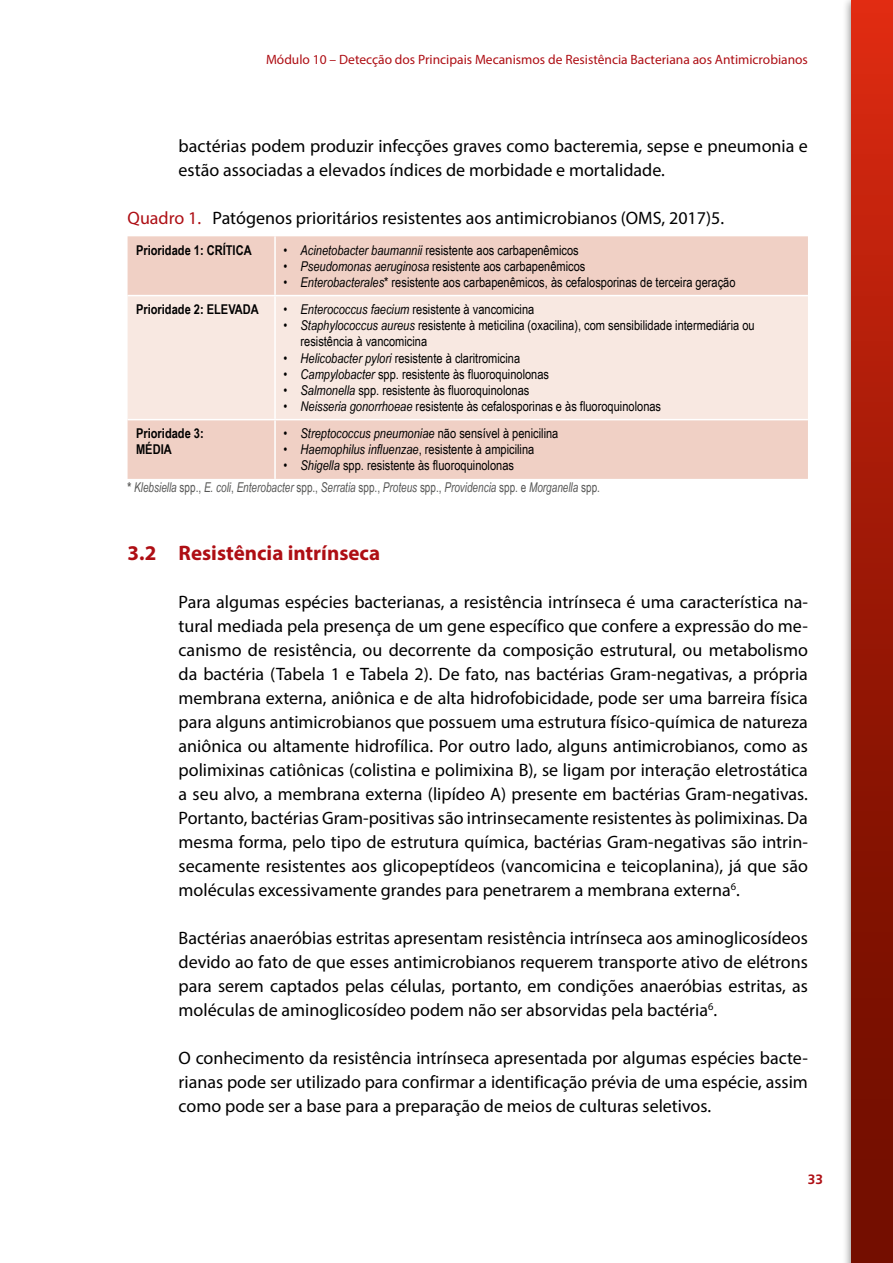
<style>
.page{position:relative;width:893px;height:1263px;background:#fff}
.page>*{position:absolute;margin:0;border:0;box-sizing:border-box;transform-origin:0 0}
.t1{font:700 21px "Myriad Pro";color:#ae0e14}
.t2{font:18px/24px "Myriad Pro";color:#000;text-align:justify}
.t3{font:13.5px/16.2px "Arial Narrow";color:#000}
.t4{font:italic 13.5px/22px "Arial Narrow";color:#575756;scale:.9 1}
.t5{font:13.5px "Myriad Pro";color:#ae0e14}
.t6{font:700 13.5px/16.2px "Arial Narrow";color:#000}
.t7{font:700 13.5px "Frutiger LT Std";color:#ae0e14}
.s1{color:#ae0e14}
.s2{font-style:italic}
.s3{font-style:normal;color:#000}
.s4{color:#000}
.s5{font-weight:700;font-style:normal}
.s6{font-style:normal}
</style>
<div class="page">
<div style="left:842px;top:0;width:51px;height:1263px;background:#000;opacity:.47"></div>
<div style="left:851px;top:0;width:42px;height:1263px;background:linear-gradient(to bottom,#d72810,#650a00)"></div>
<div style="left:128px;top:236px;width:680px;height:243px;background:#f0d0c5"></div>
<div style="left:128px;top:296px;width:680px;height:123px;background:#f8e8e1"></div>
<hr style="left:274px;top:236px;width:2px;height:59px;background:#fff">
<hr style="left:128px;top:295px;width:147px;height:1px;background:#fff">
<hr style="left:275px;top:295px;width:533px;height:1px;background:#fff">
<hr style="left:274px;top:296px;width:2px;height:123px;background:#fff">
<hr style="left:128px;top:419px;width:147px;height:1px;background:#fff">
<hr style="left:275px;top:419px;width:533px;height:1px;background:#fff">
<hr style="left:274px;top:420px;width:2px;height:59px;background:#fff">
<p class="t5" style="left:266px;top:51px;width:543px">Módulo 10 – Detecção dos Principais Mecanismos de Resistência Bacteriana aos Antimicrobianos</p>
<p class="t2" style="left:179px;top:133px;width:631px">bactérias podem produzir infecções graves como bacteremia, sepse e pneumonia e estão associadas a elevados índices de morbidade e mortalidade.</p>
<p class="t2" style="left:128px;top:205px;width:598px"><span class="s1">Quadro 1.</span> Patógenos prioritários resistentes aos antimicrobianos (OMS, 2017)5.</p>
<p class="t6" style="left:136px;top:241px;width:117px">Prioridade 1: CRÍTICA</p>
<p class="t3" style="left:284px;top:241px;width:297px">• <span class="s2">Acinetobacter baumannii</span> resistente aos carbapenêmicos</p>
<p class="t3" style="left:284px;top:257px;width:303px">• <span class="s2">Pseudomonas aeruginosa</span> resistente aos carbapenêmicos</p>
<p class="t3" style="left:284px;top:274px;width:454px">• <span class="s2">Enterobacterales</span>* resistente aos carbapenêmicos, às cefalosporinas de terceira geração</p>
<p class="t6" style="left:136px;top:300px;width:124px">Prioridade 2: ELEVADA</p>
<p class="t3" style="left:284px;top:301px;width:252px">• <span class="s2">Enterococcus faecium</span> resistente à vancomicina</p>
<p class="t3" style="left:301px;top:317px;width:456px;text-indent:-17px">• <span class="s2">Staphylococcus aureus</span> resistente à meticilina (oxacilina), com sensibilidade intermediária ou resistência à vancomicina</p>
<p class="t3" style="left:284px;top:349px;width:238px">• <span class="s2">Helicobacter pylori</span> resistente à claritromicina</p>
<p class="t3" style="left:284px;top:365px;width:267px">• <span class="s2">Campylobacter</span> spp. resistente às fluoroquinolonas</p>
<p class="t3" style="left:284px;top:382px;width:247px">• <span class="s2">Salmonella</span> spp. resistente às fluoroquinolonas</p>
<p class="t3" style="left:284px;top:398px;width:379px">• <span class="s2">Neisseria gonorrhoeae</span> resistente às cefalosporinas e às fluoroquinolonas</p>
<p class="t6" style="left:136px;top:424px;width:69px">Prioridade 3:<br>MÉDIA</p>
<p class="t3" style="left:284px;top:425px;width:276px">• <span class="s2">Streptococcus pneumoniae</span> não sensível à penicilina</p>
<p class="t3" style="left:284px;top:441px;width:252px">• <span class="s2">Haemophilus influenzae</span>, resistente à ampicilina</p>
<p class="t4" style="left:128px;top:454px;width:526px;text-indent:156px"><span class="s3">•</span> <span class="s4">Shigella</span> <span class="s3">spp. resistente às fluoroquinolonas<br></span><span class="s5">*</span> Klebsiella <span class="s6">spp.,</span> E. coli<span class="s6">,</span> Enterobacter <span class="s6">spp.,</span> Serratia <span class="s6">spp.,</span> Proteus <span class="s6">spp.,</span> Providencia <span class="s6">spp. e</span> Morganella <span class="s6">spp.</span></p>
<p class="t1" style="left:128px;top:539px;width:254px">3.2 Resistência intrínseca</p>
<p class="t2" style="left:179px;top:589px;width:631px">Para algumas espécies bacterianas, a resistência intrínseca é uma característica na&shy;tural mediada pela presença de um gene específico que confere a expressão do me&shy;canismo de resistência, ou decorrente da composição estrutural, ou metabolismo da bactéria (Tabela 1 e Tabela 2). De fato, nas bactérias Gram-negativas, a própria membrana externa, aniônica e de alta hidrofobicidade, pode ser uma barreira física para alguns antimicrobianos que possuem uma estrutura físico-química de natureza aniônica ou altamente hidrofílica. Por outro lado, alguns antimicrobianos, como as polimixinas catiônicas (colistina e polimixina B), se ligam por interação eletrostática a seu alvo, a membrana externa (lipídeo A) presente em bactérias Gram-negativas.<br>Portanto, bactérias Gram-positivas são intrinsecamente resistentes às polimixinas. Da mesma forma, pelo tipo de estrutura química, bactérias Gram-negativas são intrin&shy;secamente resistentes aos glicopeptídeos (vancomicina e teicoplanina), já que são moléculas excessivamente grandes para penetrarem a membrana externa<sup>6</sup>.</p>
<p class="t2" style="left:179px;top:925px;width:631px">Bactérias anaeróbias estritas apresentam resistência intrínseca aos aminoglicosídeos devido ao fato de que esses antimicrobianos requerem transporte ativo de elétrons para serem captados pelas células, portanto, em condições anaeróbias estritas, as moléculas de aminoglicosídeo podem não ser absorvidas pela bactéria<sup>6</sup>.</p>
<p class="t2" style="left:179px;top:1045px;width:631px">O conhecimento da resistência intrínseca apresentada por algumas espécies bacte&shy;rianas pode ser utilizado para confirmar a identificação prévia de uma espécie, assim como pode ser a base para a preparação de meios de culturas seletivos.</p>
<p class="t7" style="left:808px;top:1171px;width:17px">33</p>
</div>
